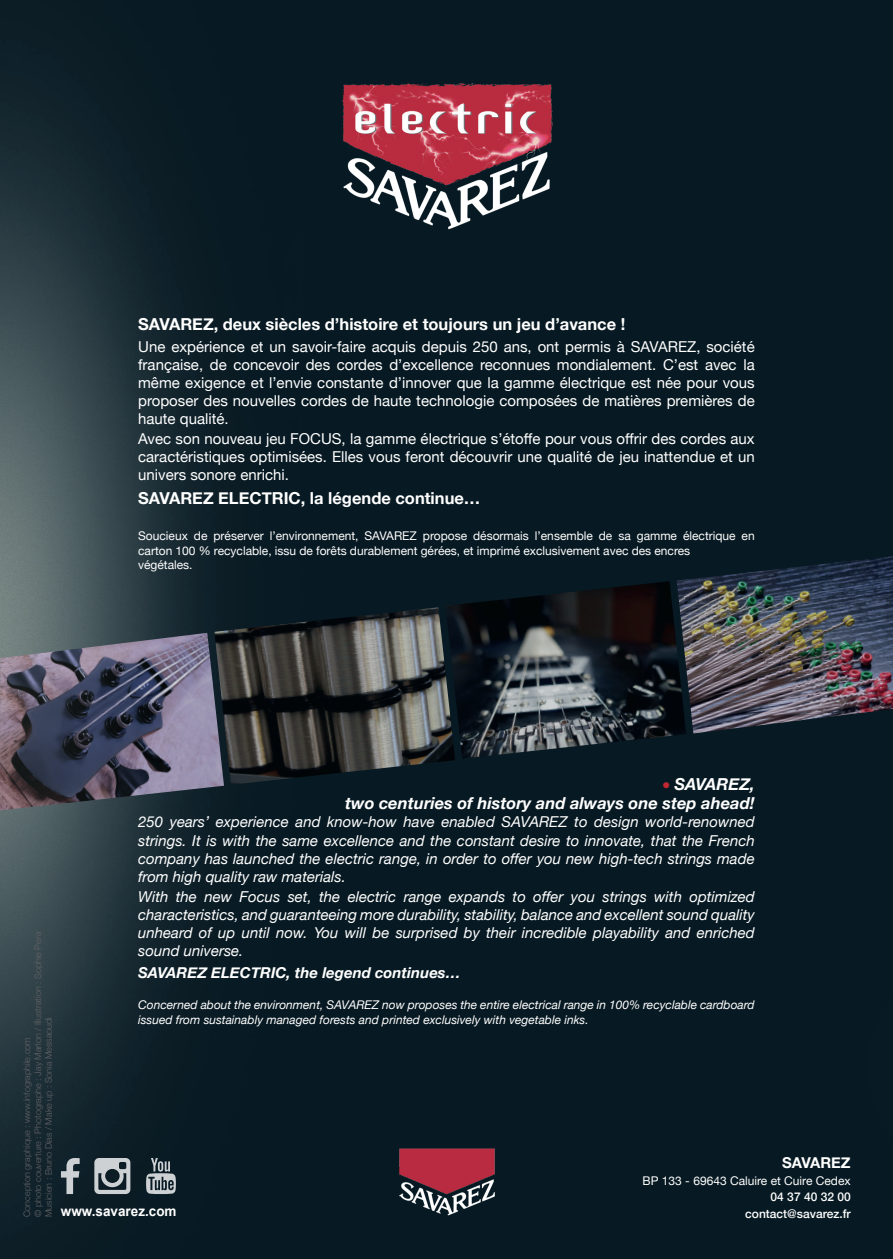
<style>
.page{position:relative;width:893px;height:1259px;background:#fff}
.page>*{position:absolute;margin:0;border:0;box-sizing:border-box;transform-origin:0 0}
.t1{font:700 16.5px "Helvetica Neue";color:#fff}
.t2{font:italic 700 16.5px/19.8px "Helvetica Neue";color:#fff;text-align:right}
.t3{font:italic 15px/18px "Helvetica Neue";color:#fff;text-align:justify}
.t4{font:15px/18px "Helvetica Neue";color:#fff;text-align:justify}
.t5{font:italic 700 15px "Helvetica Neue";color:#fff}
.t6{font:700 15px "Helvetica Neue";color:#fff}
.t7{font:700 13.95px "Arial";color:#fff}
.t8{font:12px/14.4px "Helvetica Neue";color:#fff}
.t9{font:italic 12px/14.4px "Helvetica Neue";color:#fff}
.t10{font:500 12px "Helvetica Neue";color:#fff}
.t11{font:300 9px/10.8px "Helvetica Neue";color:#636366}
.s1{font-weight:400;font-style:normal;font-size:14.25px;color:#bf2833}
</style>
<div class="page">
<img style="left:0;top:0;width:892px;height:1259px">
<img style="left:397px;top:1146px;width:99px;height:71px">
<img style="left:332px;top:76px;width:229px;height:162px">
<svg style="left:61px;top:1158px;width:19px;height:36px"></svg>
<svg style="left:94px;top:1158px;width:36px;height:36px"></svg>
<svg style="left:146px;top:1158px;width:30px;height:36px"></svg>
<img style="left:0;top:633px;width:224px;height:177px">
<img style="left:445px;top:581px;width:241px;height:177px">
<img style="left:214px;top:607px;width:241px;height:177px">
<img style="left:677px;top:556px;width:216px;height:177px">
<p class="t1" style="left:138px;top:311px;width:489px">SAVAREZ, deux siècles d’histoire et toujours un jeu d’avance !</p>
<p class="t4" style="left:138px;top:338px;width:618px">Une expérience et un savoir-faire acquis depuis 250 ans, ont permis à SAVAREZ, société française, de concevoir des cordes d’excellence reconnues mondialement. C’est avec la même exigence et l’envie constante d’innover que la gamme électrique est née pour vous proposer des nouvelles cordes de haute technologie composées de matières premières de haute qualité.</p>
<p class="t4" style="left:138px;top:431px;width:618px">Avec son nouveau jeu FOCUS, la gamme électrique s’étoffe pour vous offrir des cordes aux caractéristiques optimisées. Elles vous feront découvrir une qualité de jeu inattendue et un univers sonore enrichi.</p>
<p class="t1" style="left:138px;top:485px;width:344px">SAVAREZ ELECTRIC, la légende continue…</p>
<p class="t8" style="left:138px;top:530px;width:618px">Soucieux de préserver l’environnement, SAVAREZ propose désormais l’ensemble de sa gamme électrique en carton 100 % recyclable, issu de forêts durablement gérées, et imprimé exclusivement avec des encres<br>végétales.</p>
<p class="t2" style="left:345px;top:774px;width:411px"><span class="s1">●</span> SAVAREZ,<br>two centuries of history and always one step ahead!</p>
<p class="t3" style="left:138px;top:814px;width:618px">250 years’ experience and know-how have enabled SAVAREZ to design world-renowned strings. It is with the same excellence and the constant desire to innovate, that the French company has launched the electric range, in order to offer you new high-tech strings made from high quality raw materials.</p>
<p class="t3" style="left:138px;top:888px;width:618px">With the new Focus set, the electric range expands to offer you strings with optimized characteristics, and guaranteeing more durability, stability, balance and excellent sound quality unheard of up until now. You will be surprised by their incredible playability and enriched sound universe.</p>
<p class="t5" style="left:138px;top:960px;width:324px">SAVAREZ ELECTRIC, the legend continues…</p>
<p class="t9" style="left:138px;top:998px;width:618px">Concerned about the environment, SAVAREZ now proposes the entire electrical range in 100% recyclable cardboard issued from sustainably managed forests and printed exclusively with vegetable inks.</p>
<p class="t11" style="left:21px;top:1217px;width:287px;rotate:-90deg">Conception graphique : www.infographile.com<br>© photo couverture : Photographe : Jay Marlon / Illustration : Sophie Pera<br>Musicien : Bruno Dias / Make up : Sonia Messaoudi</p>
<p class="t6" style="left:782px;top:1151px;width:70px">SAVAREZ</p>
<p class="t8" style="left:643px;top:1173px;width:210px">BP 133 - 69643 Caluire et Cuire Cedex</p>
<p class="t10" style="left:771px;top:1187px;width:82px">04 37 40 32 00</p>
<p class="t7" style="left:61px;top:1202px;width:117px">www.savarez.com</p>
<p class="t10" style="left:745px;top:1203px;width:107px">contact@savarez.fr</p>
</div>
